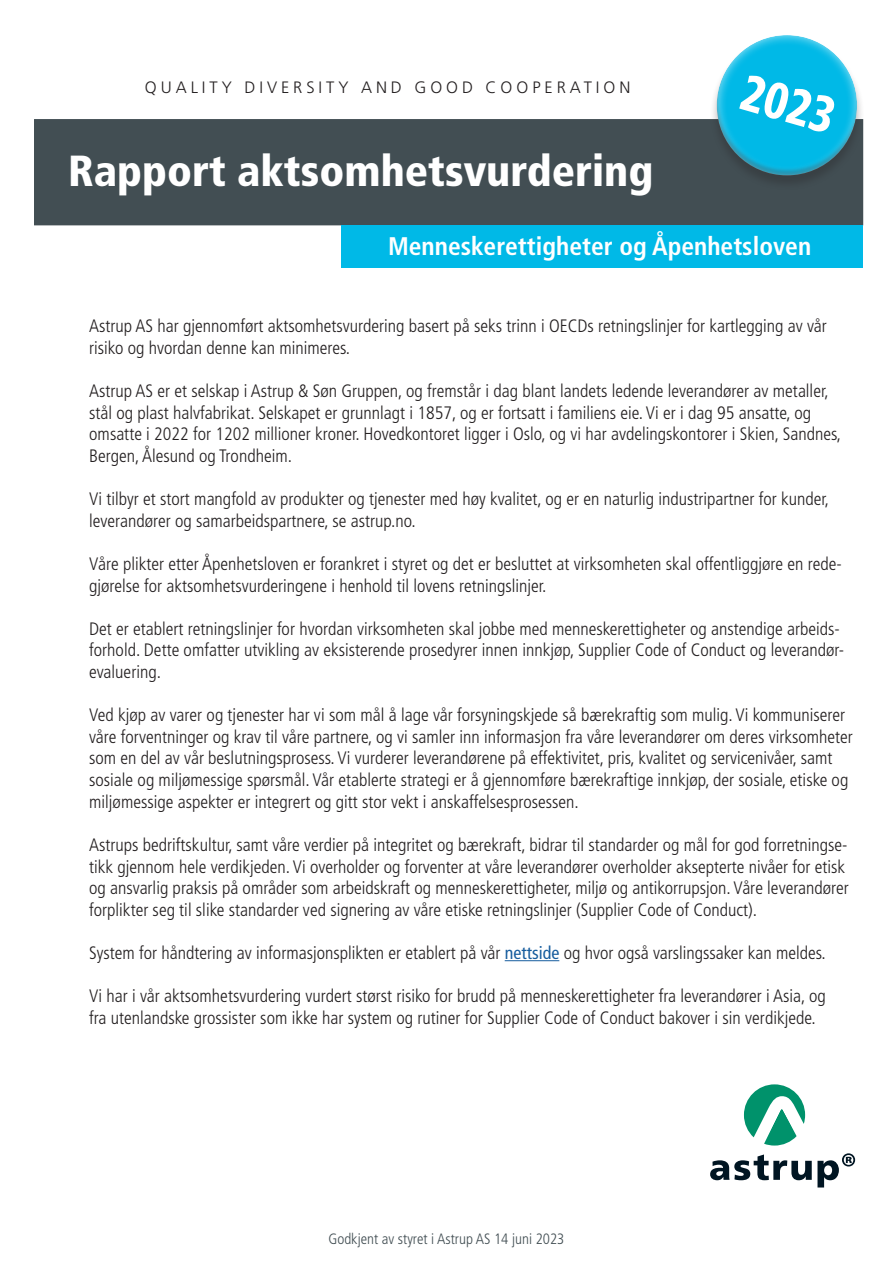
<style>
.page{position:relative;width:893px;height:1263px;background:#fff}
.page>*{position:absolute;margin:0;border:0;box-sizing:border-box;transform-origin:0 0}
.t1{font:900 condensed 51px "Frutiger LT Std";color:#fff;scale:.9 1}
.t2{font:900 condensed 43.5px "Frutiger LT Std";color:#fff}
.t3{font:700 condensed 25.5px "Frutiger LT Std";color:#fff}
.t4{font:300 condensed 18px/21.6px "Frutiger LT Std";color:#231f20}
.t5{font:300 16.5px "Frutiger LT Std";letter-spacing:.24em;color:#231f20}
.t6{font:300 condensed 15px "Frutiger LT Std";color:#424e53}
.s1{font-weight:400;color:#175d9e}
</style>
<div class="page">
<div style="left:34px;top:119px;width:829px;height:106px;background:#424e53"></div>
<div style="left:342px;top:225px;width:521px;height:43px;background:#00b9e7"></div>
<div style="left:710px;top:35px;width:155px;height:156px;background:#231f20;opacity:.3"></div>
<div style="left:714px;top:31px;width:144px;height:147px;background:#808285;opacity:.5"></div>
<hr style="left:505px;top:960px;width:54px;height:1px;background:#175d9e">
<svg style="left:744px;top:1084px;width:61px;height:61px"></svg>
<svg style="left:710px;top:1153px;width:145px;height:34px"></svg>
<p class="t5" style="left:145px;top:78px;width:487px">QUALITY DIVERSITY AND GOOD COOPERATION</p>
<p class="t1" style="left:750px;top:61px;width:108px;rotate:16deg">2023</p>
<p class="t2" style="left:68px;top:144px;width:587px">Rapport aktsomhetsvurdering</p>
<p class="t3" style="left:388px;top:231px;width:425px">Menneskerettigheter og Åpenhetsloven</p>
<p class="t4" style="left:89px;top:316px;width:739px">Astrup AS har gjennomført aktsomhetsvurdering basert på seks trinn i OECDs retningslinjer for kartlegging av vår risiko og hvordan denne kan minimeres.</p>
<p class="t4" style="left:89px;top:380px;width:753px">Astrup AS er et selskap i Astrup &amp; Søn Gruppen, og fremstår i dag blant landets ledende leverandører av metaller, stål og plast halvfabrikat. Selskapet er grunnlagt i 1857, og er fortsatt i familiens eie. Vi er i dag 95 ansatte, og omsatte i 2022 for 1202 millioner kroner. Hovedkontoret ligger i Oslo, og vi har avdelingskontorer i Skien, Sandnes, Bergen, Ålesund og Trondheim.</p>
<p class="t4" style="left:89px;top:488px;width:741px">Vi tilbyr et stort mangfold av produkter og tjenester med høy kvalitet, og er en naturlig industripartner for kunder, leverandører og samarbeidspartnere, se astrup.no.</p>
<p class="t4" style="left:89px;top:553px;width:754px">Våre plikter etter Åpenhetsloven er forankret i styret og det er besluttet at virksomheten skal offentliggjøre en rede&shy;gjørelse for aktsomhetsvurderingene i henhold til lovens retningslinjer.</p>
<p class="t4" style="left:89px;top:618px;width:756px">Det er etablert retningslinjer for hvordan virksomheten skal jobbe med menneskerettigheter og anstendige arbeids&shy;forhold. Dette omfatter utvikling av eksisterende prosedyrer innen innkjøp, Supplier Code of Conduct og leverandør&shy;evaluering.</p>
<p class="t4" style="left:89px;top:704px;width:765px">Ved kjøp av varer og tjenester har vi som mål å lage vår forsyningskjede så bærekraftig som mulig. Vi kommuniserer våre forventninger og krav til våre partnere, og vi samler inn informasjon fra våre leverandører om deres virksomheter som en del av vår beslutningsprosess. Vi vurderer leverandørene på effektivitet, pris, kvalitet og servicenivåer, samt sosiale og miljømessige spørsmål. Vår etablerte strategi er å gjennomføre bærekraftige innkjøp, der sosiale, etiske og miljømessige aspekter er integrert og gitt stor vekt i anskaffelsesprosessen.</p>
<p class="t4" style="left:89px;top:834px;width:761px">Astrups bedriftskultur, samt våre verdier på integritet og bærekraft, bidrar til standarder og mål for god forretningse&shy;tikk gjennom hele verdikjeden. Vi overholder og forventer at våre leverandører overholder aksepterte nivåer for etisk og ansvarlig praksis på områder som arbeidskraft og menneskerettigheter, miljø og antikorrupsjon. Våre leverandører forplikter seg til slike standarder ved signering av våre etiske retningslinjer (Supplier Code of Conduct).</p>
<p class="t4" style="left:89px;top:942px;width:738px">System for håndtering av informasjonsplikten er etablert på vår <span class="s1">nettside</span> og hvor også varslingssaker kan meldes.</p>
<p class="t4" style="left:89px;top:985px;width:738px">Vi har i vår aktsomhetsvurdering vurdert størst risiko for brudd på menneskerettigheter fra leverandører i Asia, og</p>
<p class="t4" style="left:89px;top:1007px;width:728px">fra utenlandske grossister som ikke har system og rutiner for Supplier Code of Conduct bakover i sin verdikjede.</p>
<p class="t6" style="left:328px;top:1231px;width:237px">Godkjent av styret i Astrup AS 14 juni 2023</p>
</div>
